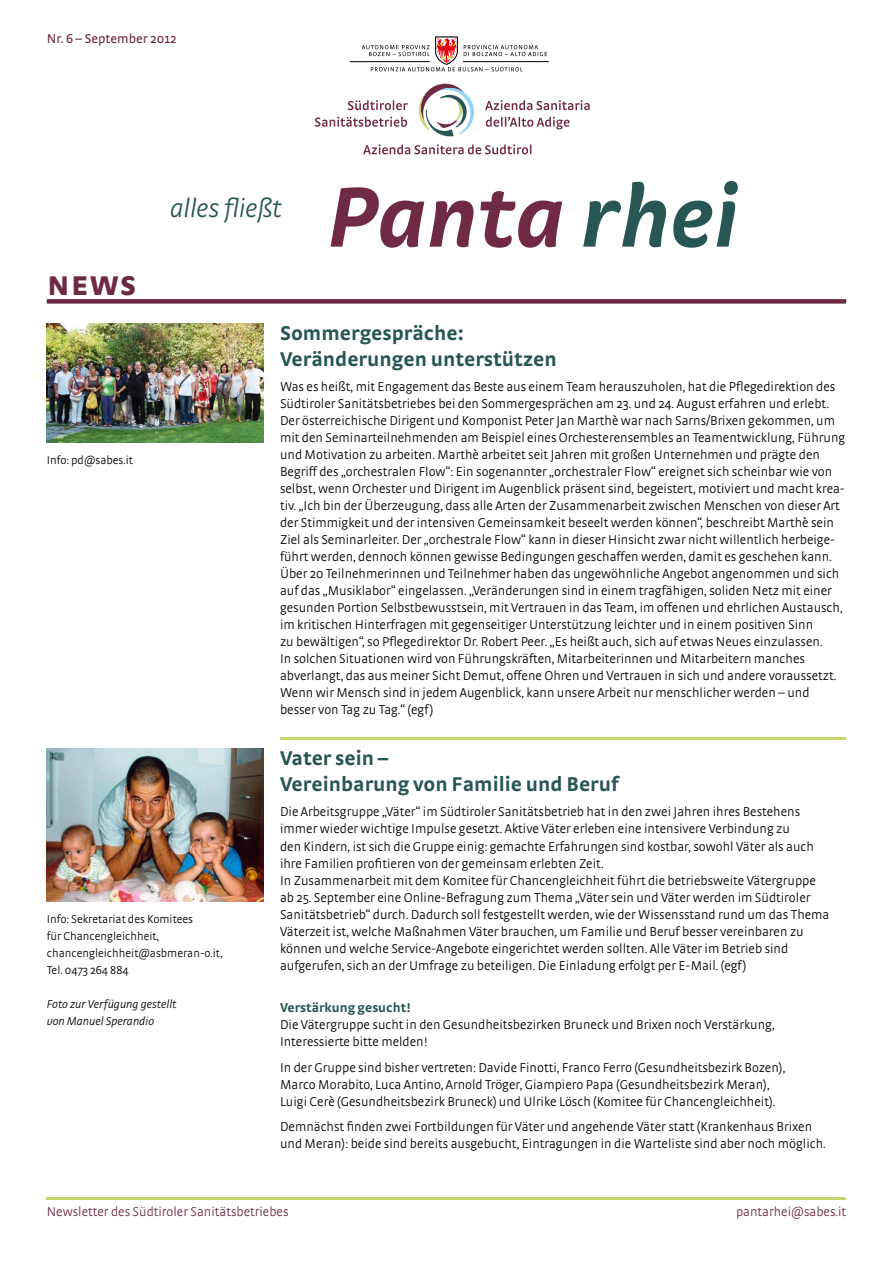
<style>
.page{position:relative;width:893px;height:1263px;background:#fff}
.page>*{position:absolute;margin:0;border:0;box-sizing:border-box;transform-origin:0 0}
.t1{font:italic 700 90px "Strada OT";color:#6f2a45}
.t2{font:700 36px "Strada OT";color:#6e2a45}
.t3{font:italic 300 27px "Strada OT";color:#275654}
.t4{font:700 21px/25.5px "Strada OT";color:#275553}
.t5{font:300 13.5px/17px "Strada OT";color:#000}
.t6{font:300 13.5px "Strada OT";color:#6e2a45}
.t7{font:700 13.5px "Strada OT";color:#275553}
.t8{font:13.5px "Strada OT";color:#6e2a45}
.t9{font:300 12px/17px "Strada OT";color:#000}
.t10{font:italic 300 12px/17px "Strada OT";color:#000}
.s1{color:#275654}
</style>
<div class="page">
<img style="left:47px;top:748px;width:216px;height:153px">
<img style="left:47px;top:323px;width:216px;height:119px">
<hr style="left:47px;top:1197px;width:799px;height:2px;background:#c5d76a">
<hr style="left:350px;top:61px;width:80px;height:1px;background:#000">
<hr style="left:463px;top:61px;width:86px;height:1px;background:#000">
<svg style="left:485px;top:100px;width:105px;height:10px"></svg>
<svg style="left:486px;top:117px;width:83px;height:12px"></svg>
<svg style="left:348px;top:100px;width:60px;height:10px"></svg>
<svg style="left:315px;top:117px;width:92px;height:10px"></svg>
<svg style="left:363px;top:144px;width:168px;height:10px"></svg>
<svg style="left:419px;top:84px;width:55px;height:52px"></svg>
<svg style="left:362px;top:37px;width:185px;height:34px"></svg>
<div style="left:47px;top:299px;width:799px;height:5px;background:#6e2a45"></div>
<hr style="left:280px;top:737px;width:566px;height:3px;background:#c5d76a">
<p class="t8" style="left:47px;top:30px;width:131px">Nr. 6 – September 2012</p>
<h2 class="t2" style="left:47px;top:261px;width:91px">News</h2>
<h3 class="t3" style="left:170px;top:193px;width:113px">alles fließt</h3>
<h1 class="t1" style="left:327px;top:163px;width:413px">Panta <span class="s1">rhei</span></h1>
<p class="t9" style="left:47px;top:451px;width:88px">Info: pd@sabes.it</p>
<p class="t9" style="left:47px;top:910px;width:177px">Info: Sekretariat des Komitees<br>für Chancengleichheit, chancengleichheit@asbmeran-o.it,<br>Tel. 0473 264 884</p>
<p class="t10" style="left:47px;top:995px;width:131px">Foto zur Verfügung gestellt von Manuel Sperandio</p>
<h3 class="t4" style="left:280px;top:320px;width:278px">Sommergespräche:<br>Veränderungen unterstützen</h3>
<p class="t5" style="left:280px;top:378px;width:567px">Was es heißt, mit Engagement das Beste aus einem Team herauszuholen, hat die Pflegedirektion des Südtiroler Sanitätsbetriebes bei den Sommergesprächen am 23. und 24. August erfahren und erlebt.<br>Der österreichische Dirigent und Komponist Peter Jan Marthè war nach Sarns/Brixen gekommen, um mit den Seminarteilnehmenden am Beispiel eines Orchesterensembles an Teamentwicklung, Führung und Motivation zu arbeiten. Marthè arbeitet seit Jahren mit großen Unternehmen und prägte den Begriff des „orchestralen Flow“: Ein sogenannter „orchestraler Flow“ ereignet sich scheinbar wie von selbst, wenn Orchester und Dirigent im Augenblick präsent sind, begeistert, motiviert und macht krea&shy;tiv. „Ich bin der Überzeugung, dass alle Arten der Zusammenarbeit zwischen Menschen von dieser Art der Stimmigkeit und der intensiven Gemeinsamkeit beseelt werden können“, beschreibt Marthè sein Ziel als Seminarleiter. Der „orchestrale Flow“ kann in dieser Hinsicht zwar nicht willentlich herbeige&shy;führt werden, dennoch können gewisse Bedingungen geschaffen werden, damit es geschehen kann.<br>Über 20 Teilnehmerinnen und Teilnehmer haben das ungewöhnliche Angebot angenommen und sich auf das „Musiklabor“ eingelassen. „Veränderungen sind in einem tragfähigen, soliden Netz mit einer gesunden Portion Selbstbewusstsein, mit Vertrauen in das Team, im offenen und ehrlichen Austausch, im kritischen Hinterfragen mit gegenseitiger Unterstützung leichter und in einem positiven Sinn<br>zu bewältigen“, so Pflegedirektor Dr. Robert Peer. „Es heißt auch, sich auf etwas Neues einzulassen.<br>In solchen Situationen wird von Führungskräften, Mitarbeiterinnen und Mitarbeitern manches abverlangt, das aus meiner Sicht Demut, offene Ohren und Vertrauen in sich und andere voraussetzt.<br>Wenn wir Mensch sind in jedem Augenblick, kann unsere Arbeit nur menschlicher werden – und besser von Tag zu Tag.“ (egf)</p>
<h3 class="t4" style="left:280px;top:745px;width:340px">Vater sein –<br>Vereinbarung von Familie und Beruf</h3>
<p class="t5" style="left:280px;top:804px;width:551px">Die Arbeitsgruppe „Väter“ im Südtiroler Sanitätsbetrieb hat in den zwei Jahren ihres Bestehens immer wieder wichtige Impulse gesetzt. Aktive Väter erleben eine intensivere Verbindung zu<br>den Kindern, ist sich die Gruppe einig: gemachte Erfahrungen sind kostbar, sowohl Väter als auch ihre Familien profitieren von der gemeinsam erlebten Zeit.<br>In Zusammenarbeit mit dem Komitee für Chancengleichheit führt die betriebsweite Vätergruppe ab 25. September eine Online-Befragung zum Thema „Väter sein und Väter werden im Südtiroler Sanitätsbetrieb“ durch. Dadurch soll festgestellt werden, wie der Wissensstand rund um das Thema Väterzeit ist, welche Maßnahmen Väter brauchen, um Familie und Beruf besser vereinbaren zu können und welche Service-Angebote eingerichtet werden sollten. Alle Väter im Betrieb sind aufgerufen, sich an der Umfrage zu beteiligen. Die Einladung erfolgt per E-Mail. (egf)</p>
<p class="t7" style="left:280px;top:999px;width:132px">Verstärkung gesucht!</p>
<p class="t5" style="left:280px;top:1016px;width:496px">Die Vätergruppe sucht in den Gesundheitsbezirken Bruneck und Brixen noch Verstärkung,<br>Interessierte bitte melden!</p>
<p class="t5" style="left:280px;top:1059px;width:507px">In der Gruppe sind bisher vertreten: Davide Finotti, Franco Ferro (Gesundheitsbezirk Bozen),<br>Marco Morabito, Luca Antino, Arnold Tröger, Giampiero Papa (Gesundheitsbezirk Meran),<br>Luigi Cerè (Gesundheitsbezirk Bruneck) und Ulrike Lösch (Komitee für Chancengleichheit).</p>
<p class="t5" style="left:280px;top:1118px;width:547px">Demnächst finden zwei Fortbildungen für Väter und angehende Väter statt (Krankenhaus Brixen und Meran): beide sind bereits ausgebucht, Eintragungen in die Warteliste sind aber noch möglich.</p>
<p class="t6" style="left:47px;top:1204px;width:243px">Newsletter des Südtiroler Sanitätsbetriebes</p>
<p class="t6" style="left:736px;top:1204px;width:112px">pantarhei@sabes.it</p>
</div>
